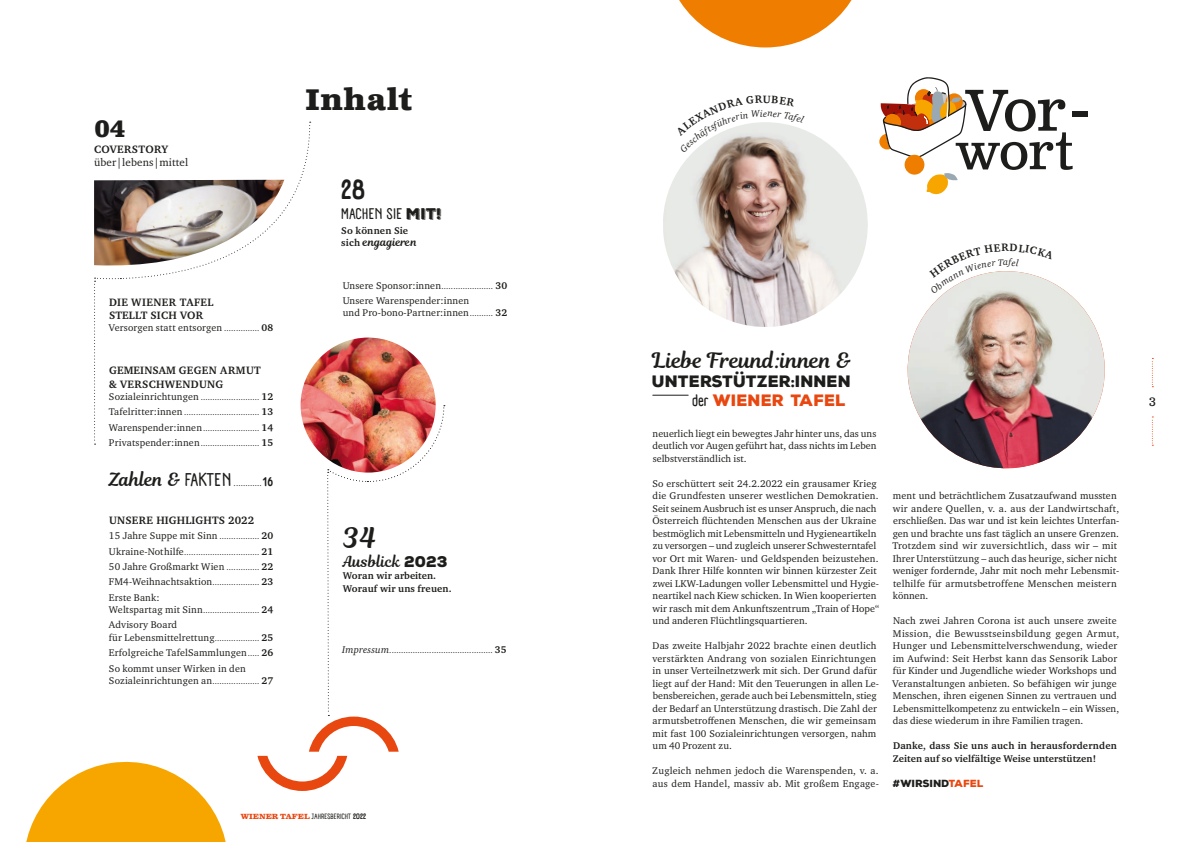
<style>
.page{position:relative;width:1191px;height:842px;background:#fff}
.page>*{position:absolute;margin:0;border:0;box-sizing:border-box;transform-origin:0 0}
.t1{font:58.9px "Clarendon Text";color:#1d1d1b}
.t2{font:51.2px "Clarendon Text";color:#1d1d1b}
.t3{font:700 30px "Clarendon Text";letter-spacing:.015em;color:#1d1d1b}
.t4{font:28px "Magnolia Script";color:#1d1d1b}
.t5{font:700 condensed 28px "Panforte";color:#1d1d1b}
.t6{font:700 24px "Clarendon Text";color:#1d1d1b}
.t7{font:21px "Magnolia Script";color:#1d1d1b}
.t8{font:18px "Magnolia Script";color:#1d1d1b}
.t9{font:900 16px/19.4px "Nexa Rust Sans";color:#1d1d1b}
.t10{font:condensed 15px "Panforte";letter-spacing:.02em;color:#1d1d1b}
.t11{font:15px "Magnolia Script";letter-spacing:.015em;color:#1d1d1b}
.t12{font:12px "Clarendon Text";color:#1d1d1b}
.t13{font:700 11px/13.2px "Charter ITC Std";letter-spacing:.03em;color:#1d1d1b}
.t14{font:11px "Charter ITC Std";letter-spacing:.015em;color:#1d1d1b}
.t15{font:11px "Magnolia Script";letter-spacing:.01em;color:#1d1d1b}
.t16{font:10px/12.5px "Charter ITC Std";letter-spacing:.01em;color:#1d1d1b}
.t17{font:700 10px/12.5px "Charter ITC Std";letter-spacing:.015em;color:#1d1d1b}
.t18{font:900 10px "Nexa Rust Sans";letter-spacing:.005em;color:#1d1d1b}
.t19{font:8px/15.3px "Charter ITC Std";color:#1d1d1b;text-align:justify}
.t20{font:condensed 7.5px "Panforte";letter-spacing:.01em;color:#1d1d1b}
.s1{font-size:8px}
.s2{font-weight:700}
.s3{font-size:10px}
.s4{font-weight:700;font-size:10px}
.s5{font-family:"Panforte";font-stretch:condensed}
.s6{font-family:"Panforte";font-weight:700;font-stretch:condensed;font-size:13px}
.s7{font-family:"Nexa Rust Sans Black Shadow";font-stretch:normal}
.s8{font-family:"Charter ITC Std";font-weight:700;font-size:10px}
.s9{font-family:"Nexa Rust Sans";font-weight:900}
.s10{font-style:italic;font-size:10px}
.s11{font-family:"Clarendon Text";font-weight:700;font-stretch:normal;color:#e84710}
.s12{font-weight:700;font-size:8px}
.s13{font-family:"Panforte";font-weight:400;font-stretch:condensed}
.s14{color:#e84710}
</style>
<div class="page">
<svg style="left:1152px;top:358px;width:1px;height:29px"></svg>
<svg style="left:1152px;top:417px;width:1px;height:29px"></svg>
<svg style="left:26px;top:122px;width:419px;height:720px"></svg>
<img style="left:663px;top:130px;width:205px;height:197px">
<img style="left:907px;top:283px;width:198px;height:186px">
<svg style="left:679px;top:0;width:173px;height:47px"></svg>
<svg style="left:880px;top:77px;width:86px;height:82px"></svg>
<div style="left:904px;top:155px;width:20px;height:20px;background:#ef7d00;border-radius:50%"></div>
<svg style="left:926px;top:173px;width:31px;height:21px"></svg>
<hr style="left:653px;top:395px;width:35px;height:1px;background:#1d1d1b">
<svg style="left:676px;top:122px;width:128px;height:31px"></svg>
<svg style="left:929px;top:271px;width:124px;height:23px"></svg>
<h3 class="t6" style="left:94px;top:114px;width:34px">04</h3>
<p class="t13" style="left:94px;top:143px;width:75px">COVERSTORY</p>
<p class="t14" style="left:94px;top:156px;width:96px">über|lebens|mittel</p>
<p class="t13" style="left:109px;top:295px;width:106px">DIE WIENER TAFEL<br>STELLT SICH VOR</p>
<p class="t16" style="left:109px;top:321px;width:166px">Versorgen statt entsorgen <span class="s1">...............</span> <span class="s2">08</span></p>
<p class="t13" style="left:109px;top:363px;width:153px;line-height:14px">GEMEINSAM GEGEN ARMUT &amp; VERSCHWENDUNG</p>
<p class="t19" style="left:109px;top:390px;width:166px"><span class="s3">Sozialeinrichtungen</span> ......................... <span class="s4">12<br></span><span class="s3">Tafelritter:innen</span> ................................ <span class="s4">13<br></span><span class="s3">Warenspender:innen</span>........................ <span class="s4">14<br></span><span class="s3">Privatspender:innen</span>......................... <span class="s4">15</span></p>
<h3 class="t8" style="left:109px;top:467px;width:124px">Zahlen &amp; <span class="s5">FAKTEN</span></h3>
<p class="t19" style="left:234px;top:476px;width:41px">............<span class="s6">16</span></p>
<p class="t13" style="left:109px;top:513px;width:147px">UNSERE HIGHLIGHTS 2022</p>
<p class="t16" style="left:109px;top:529px;width:166px">15 Jahre Suppe mit Sinn <span class="s1">.................</span> <span class="s2">20</span></p>
<p class="t19" style="left:109px;top:544px;width:166px"><span class="s3">Ukraine-Nothilfe</span>................................ <span class="s4">21</span></p>
<p class="t16" style="left:109px;top:559px;width:166px;line-height:15.3px;text-align:justify">50 Jahre Großmarkt Wien <span class="s1">..............</span> <span class="s2">22<br></span>FM4-Weihnachtsaktion<span class="s1">....................</span> <span class="s2">23<br></span>Erste Bank:</p>
<p class="t19" style="left:109px;top:603px;width:166px"><span class="s3">Weltspartag mit Sinn</span>........................ <span class="s4">24</span></p>
<p class="t16" style="left:109px;top:619px;width:166px">Advisory Board<br>für Lebensmittelrettung<span class="s1">...................</span> <span class="s2">25</span></p>
<p class="t16" style="left:109px;top:645px;width:166px;line-height:15.3px">Erfolgreiche TafelSammlungen<span class="s1">.....</span> <span class="s2">26<br></span>So kommt unser Wirken in den</p>
<p class="t16" style="left:109px;top:674px;width:166px">Sozialeinrichtungen an<span class="s1">....................</span> <span class="s2">27</span></p>
<h3 class="t3" style="left:305px;top:82px;width:109px">Inhalt</h3>
<h3 class="t5" style="left:341px;top:171px;width:26px">28</h3>
<h3 class="t10" style="left:341px;top:204px;width:102px">MACHEN SIE <span class="s7">MIT!</span></h3>
<p class="t17" style="left:341px;top:224px;width:68px">So können Sie</p>
<p class="t15" style="left:341px;top:234px;width:77px"><span class="s8">sich</span> engagieren</p>
<p class="t19" style="left:343px;top:278px;width:166px"><span class="s3">Unsere Sponsor:innen</span>...................... <span class="s4">30</span></p>
<p class="t16" style="left:343px;top:294px;width:166px">Unsere Warenspender:innen<br>und Pro-bono-Partner:innen<span class="s1">..........</span> <span class="s2">32</span></p>
<h3 class="t4" style="left:343px;top:517px;width:35px">34</h3>
<h3 class="t11" style="left:343px;top:550px;width:107px">Ausblick <span class="s9">2023</span></h3>
<p class="t17" style="left:343px;top:569px;width:110px">Woran wir arbeiten.<br>Worauf wir uns freuen.</p>
<p class="t19" style="left:342px;top:643px;width:166px"><span class="s10">Impressum</span>............................................ <span class="s4">35</span></p>
<p class="t20" style="left:241px;top:812px;width:127px"><span class="s11">WIENER TAFEL</span> JAHRESBERICHT <span class="s12">2022</span></p>
<h1 class="t1" style="left:966px;top:75px;width:125px">Vor-</h1>
<h2 class="t2" style="left:956px;top:120px;width:119px">wort</h2>
<h3 class="t7" style="left:652px;top:345px;width:200px">Liebe Freund:innen &amp;</h3>
<h3 class="t9" style="left:692px;top:372px;width:160px;text-indent:-40px">UNTERSTÜTZER:INNEN <span class="s13">der</span> <span class="s14">WIENER TAFEL</span></h3>
<p class="t16" style="left:652px;top:427px;width:225px;text-align:justify">neuerlich liegt ein bewegtes Jahr hinter uns, das uns deutlich vor Augen geführt hat, dass nichts im Leben selbstverständlich ist.</p>
<p class="t16" style="left:652px;top:477px;width:228px">So erschüttert seit 24.2.2022 ein grausamer Krieg die Grundfesten unserer westlichen Demokratien.<br>Seit seinem Ausbruch ist es unser Anspruch, die nach Österreich flüchtenden Menschen aus der Ukraine bestmöglich mit Lebensmitteln und Hygieneartikeln zu versorgen – und zugleich unserer Schwesterntafel vor Ort mit Waren- und Geldspenden beizustehen.<br>Dank Ihrer Hilfe konnten wir binnen kürzester Zeit zwei LKW-Ladungen voller Lebensmittel und Hygie&shy;neartikel nach Kiew schicken. In Wien kooperierten wir rasch mit dem Ankunftszentrum „Train of Hope“ und anderen Flüchtlingsquartieren.</p>
<p class="t16" style="left:652px;top:639px;width:228px">Das zweite Halbjahr 2022 brachte einen deutlich verstärkten Andrang von sozialen Einrichtungen in unser Verteilnetzwerk mit sich. Der Grund dafür liegt auf der Hand: Mit den Teuerungen in allen Le&shy;bensbereichen, gerade auch bei Lebensmitteln, stieg der Bedarf an Unterstützung drastisch. Die Zahl der armutsbetroffenen Menschen, die wir gemeinsam mit fast 100 Sozialeinrichtungen versorgen, nahm um 40 Prozent zu.</p>
<p class="t16" style="left:652px;top:764px;width:228px">Zugleich nehmen jedoch die Warenspenden, v. a. aus dem Handel, massiv ab. Mit großem Engage-</p>
<p class="t16" style="left:892px;top:489px;width:228px">ment und beträchtlichem Zusatzaufwand mussten wir andere Quellen, v. a. aus der Landwirtschaft, erschließen. Das war und ist kein leichtes Unterfan&shy;gen und brachte uns fast täglich an unsere Grenzen.<br>Trotzdem sind wir zuversichtlich, dass wir – mit Ihrer Unterstützung – auch das heurige, sicher nicht weniger fordernde, Jahr mit noch mehr Lebensmit&shy;telhilfe für armutsbetroffene Menschen meistern können.</p>
<p class="t16" style="left:892px;top:614px;width:228px">Nach zwei Jahren Corona ist auch unsere zweite Mission, die Bewusstseinsbildung gegen Armut, Hunger und Lebensmittelverschwendung, wieder im Aufwind: Seit Herbst kann das Sensorik Labor für Kinder und Jugendliche wieder Workshops und Veranstaltungen anbieten. So befähigen wir junge Menschen, ihren eigenen Sinnen zu vertrauen und Lebensmittelkompetenz zu entwickeln – ein Wissen, das diese wiederum in ihre Familien tragen.</p>
<p class="t17" style="left:893px;top:739px;width:225px">Danke, dass Sie uns auch in herausfordernden<br>Zeiten auf so vielfältige Weise unterstützen!</p>
<p class="t18" style="left:893px;top:776px;width:93px">#WIRSIND<span class="s14">TAFEL</span></p>
<p class="t12" style="left:1149px;top:395px;width:8px">3</p>
</div>
